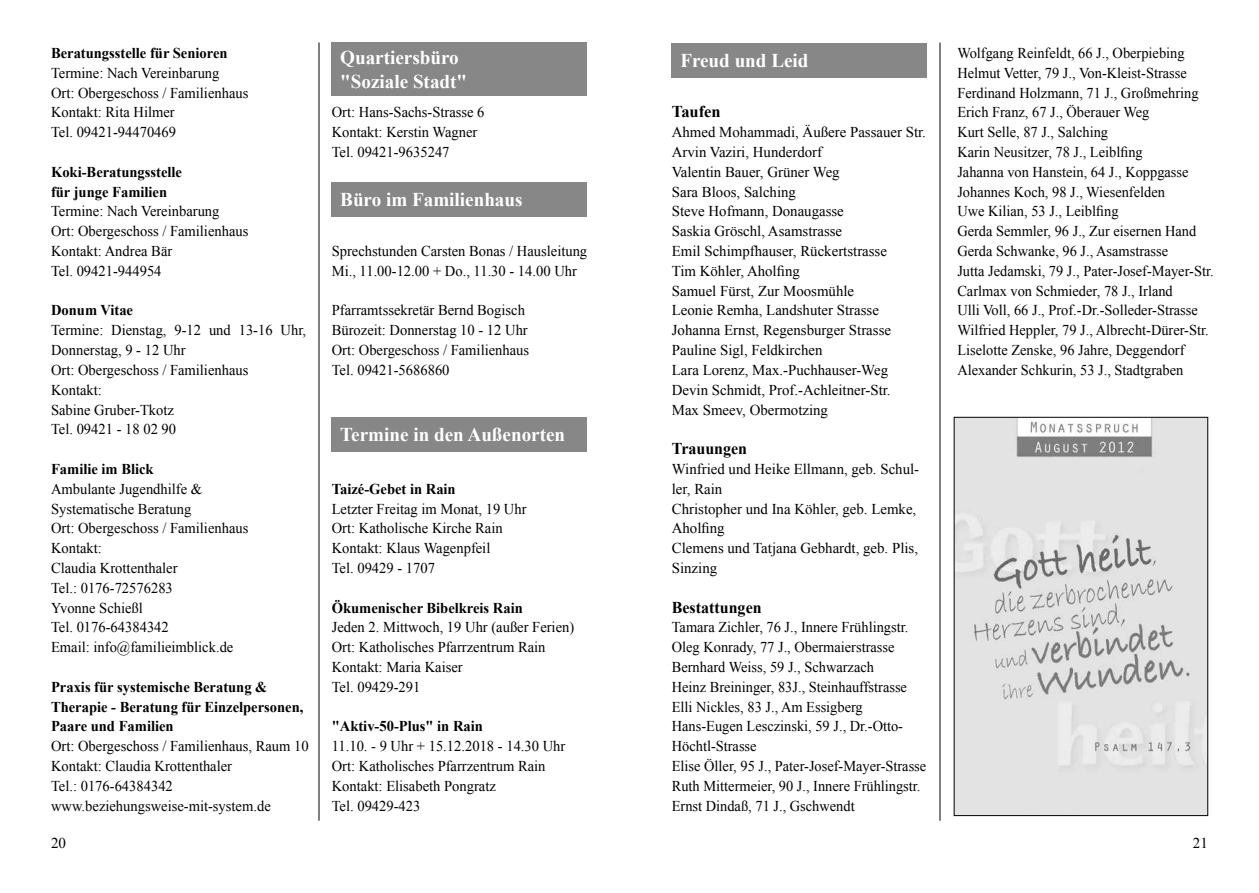
<style>
.page{position:relative;width:1259px;height:893px;background:#fff}
.page>*{position:absolute;margin:0;border:0;box-sizing:border-box;transform-origin:0 0}
.t1{font:700 19.5px/23.4px "Times New Roman";color:#fff}
.t2{font:700 16.5px "Times New Roman";color:#000}
.t3{font:15px/19.8px "Times New Roman";color:#000}
.t4{font:15px/19.8px "Times New Roman";color:#000;scale:.96 1}
.t5{font:700 15px/19.8px "Times New Roman";color:#000}
</style>
<div class="page">
<hr style="left:319px;top:43px;width:1px;height:778px;background:#000">
<hr style="left:939px;top:43px;width:1px;height:778px;background:#000">
<div style="left:672px;top:44px;width:255px;height:34px;background:#878787"></div>
<div style="left:332px;top:43px;width:255px;height:53px;background:#878787"></div>
<div style="left:332px;top:182px;width:255px;height:34px;background:#878787"></div>
<div style="left:332px;top:417px;width:255px;height:34px;background:#878787"></div>
<img style="left:956px;top:419px;width:250px;height:395px">
<div style="left:954px;top:417px;width:254px;height:399px;border:1px solid #000"></div>
<p class="t5" style="left:51px;top:43px;width:178px">Beratungsstelle für Senioren</p>
<p class="t3" style="left:51px;top:63px;width:199px">Termine: Nach Vereinbarung<br>Ort: Obergeschoss / Familienhaus<br>Kontakt: Rita Hilmer<br>Tel. 09421-94470469</p>
<p class="t5" style="left:51px;top:162px;width:132px">Koki-Beratungsstelle für junge Familien</p>
<p class="t3" style="left:51px;top:201px;width:199px">Termine: Nach Vereinbarung<br>Ort: Obergeschoss / Familienhaus<br>Kontakt: Andrea Bär<br>Tel. 09421-944954</p>
<p class="t5" style="left:51px;top:300px;width:84px">Donum Vitae</p>
<p class="t3" style="left:51px;top:320px;width:257px">Termine: Dienstag, 9-12 und 13-16 Uhr,<br>Donnerstag, 9 - 12 Uhr<br>Ort: Obergeschoss / Familienhaus<br>Kontakt:<br>Sabine Gruber-Tkotz<br>Tel. 09421 - 18 02 90</p>
<p class="t5" style="left:51px;top:459px;width:104px">Familie im Blick</p>
<p class="t3" style="left:51px;top:479px;width:199px">Ambulante Jugendhilfe &amp;<br>Systematische Beratung<br>Ort: Obergeschoss / Familienhaus<br>Kontakt:<br>Claudia Krottenthaler<br>Tel.: 0176-72576283<br>Yvonne Schießl<br>Tel. 0176-64384342<br>Email: info@familieimblick.de</p>
<p class="t5" style="left:51px;top:676px;width:254px">Praxis für systemische Beratung &amp;<br>Therapie - Beratung für Einzelpersonen,<br>Paare und Familien</p>
<p class="t3" style="left:51px;top:736px;width:259px">Ort: Obergeschoss / Familienhaus, Raum 10<br>Kontakt: Claudia Krottenthaler<br>Tel.: 0176-64384342 www.beziehungsweise-mit-system.de</p>
<h1 class="t1" style="left:340px;top:46px;width:128px">Quartiersbüro "Soziale Stadt"</h1>
<p class="t3" style="left:332px;top:102px;width:154px">Ort: Hans-Sachs-Strasse 6<br>Kontakt: Kerstin Wagner<br>Tel. 09421-9635247</p>
<h1 class="t1" style="left:340px;top:187px;width:184px">Büro im Familienhaus</h1>
<p class="t3" style="left:332px;top:241px;width:257px">Sprechstunden Carsten Bonas / Hausleitung<br>Mi., 11.00-12.00 + Do., 11.30 - 14.00 Uhr</p>
<p class="t3" style="left:332px;top:300px;width:199px">Pfarramtssekretär Bernd Bogisch<br>Bürozeit: Donnerstag 10 - 12 Uhr<br>Ort: Obergeschoss / Familienhaus<br>Tel. 09421-5686860</p>
<h1 class="t1" style="left:340px;top:422px;width:226px">Termine in den Außenorten</h1>
<p class="t5" style="left:332px;top:478px;width:125px">Taizé-Gebet in Rain</p>
<p class="t3" style="left:332px;top:498px;width:196px">Letzter Freitag im Monat, 19 Uhr<br>Ort: Katholische Kirche Rain<br>Kontakt: Klaus Wagenpfeil<br>Tel. 09429 - 1707</p>
<p class="t5" style="left:332px;top:597px;width:193px">Ökumenischer Bibelkreis Rain</p>
<p class="t3" style="left:332px;top:617px;width:244px">Jeden 2. Mittwoch, 19 Uhr (außer Ferien)<br>Ort: Katholisches Pfarrzentrum Rain<br>Kontakt: Maria Kaiser<br>Tel. 09429-291</p>
<p class="t5" style="left:332px;top:716px;width:153px">"Aktiv-50-Plus" in Rain</p>
<p class="t3" style="left:332px;top:736px;width:235px">11.10. - 9 Uhr + 15.12.2018 - 14.30 Uhr<br>Ort: Katholisches Pfarrzentrum Rain<br>Kontakt: Elisabeth Pongratz<br>Tel. 09429-423</p>
<h1 class="t1" style="left:680px;top:49px;width:130px">Freud und Leid</h1>
<p class="t2" style="left:672px;top:101px;width:50px">Taufen</p>
<p class="t3" style="left:672px;top:122px;width:256px">Ahmed Mohammadi, Äußere Passauer Str.<br>Arvin Vaziri, Hunderdorf<br>Valentin Bauer, Grüner Weg<br>Sara Bloos, Salching<br>Steve Hofmann, Donaugasse<br>Saskia Gröschl, Asamstrasse<br>Emil Schimpfhauser, Rückertstrasse<br>Tim Köhler, Aholfing<br>Samuel Fürst, Zur Moosmühle<br>Leonie Remha, Landshuter Strasse<br>Johanna Ernst, Regensburger Strasse<br>Pauline Sigl, Feldkirchen<br>Lara Lorenz, Max.-Puchhauser-Weg<br>Devin Schmidt, Prof.-Achleitner-Str.<br>Max Smeev, Obermotzing</p>
<p class="t2" style="left:672px;top:437px;width:77px">Trauungen</p>
<p class="t3" style="left:672px;top:459px;width:249px">Winfried und Heike Ellmann, geb. Schul&shy;ler, Rain<br>Christopher und Ina Köhler, geb. Lemke,<br>Aholfing<br>Clemens und Tatjana Gebhardt, geb. Plis,<br>Sinzing</p>
<p class="t2" style="left:672px;top:596px;width:91px">Bestattungen</p>
<p class="t4" style="left:672px;top:617px;width:266px">Tamara Zichler, 76 J., Innere Frühlingstr.<br>Oleg Konrady, 77 J., Obermaierstrasse Bernhard Weiss, 59 J., Schwarzach<br>Heinz Breininger, 83J., Steinhauffstrasse Elli Nickles, 83 J., Am Essigberg Hans-Eugen Lesczinski, 59 J., Dr.-Otto-Höchtl-Strasse<br>Elise Öller, 95 J., Pater-Josef-Mayer-Strasse Ruth Mittermeier, 90 J., Innere Frühlingstr.<br>Ernst Dindaß, 71 J., Gschwendt</p>
<p class="t4" style="left:957px;top:43px;width:268px">Wolfgang Reinfeldt, 66 J., Oberpiebing Helmut Vetter, 79 J., Von-Kleist-Strasse Ferdinand Holzmann, 71 J., Großmehring Erich Franz, 67 J., Öberauer Weg<br>Kurt Selle, 87 J., Salching<br>Karin Neusitzer, 78 J., Leiblfing<br>Jahanna von Hanstein, 64 J., Koppgasse Johannes Koch, 98 J., Wiesenfelden<br>Uwe Kilian, 53 J., Leiblfing<br>Gerda Semmler, 96 J., Zur eisernen Hand Gerda Schwanke, 96 J., Asamstrasse<br>Jutta Jedamski, 79 J., Pater-Josef-Mayer-Str.<br>Carlmax von Schmieder, 78 J., Irland<br>Ulli Voll, 66 J., Prof.-Dr.-Solleder-Strasse Wilfried Heppler, 79 J., Albrecht-Dürer-Str.<br>Liselotte Zenske, 96 Jahre, Deggendorf Alexander Schkurin, 53 J., Stadtgraben</p>
<p class="t3" style="left:51px;top:833px;width:16px">20</p>
<p class="t3" style="left:1193px;top:833px;width:16px">21</p>
</div>
